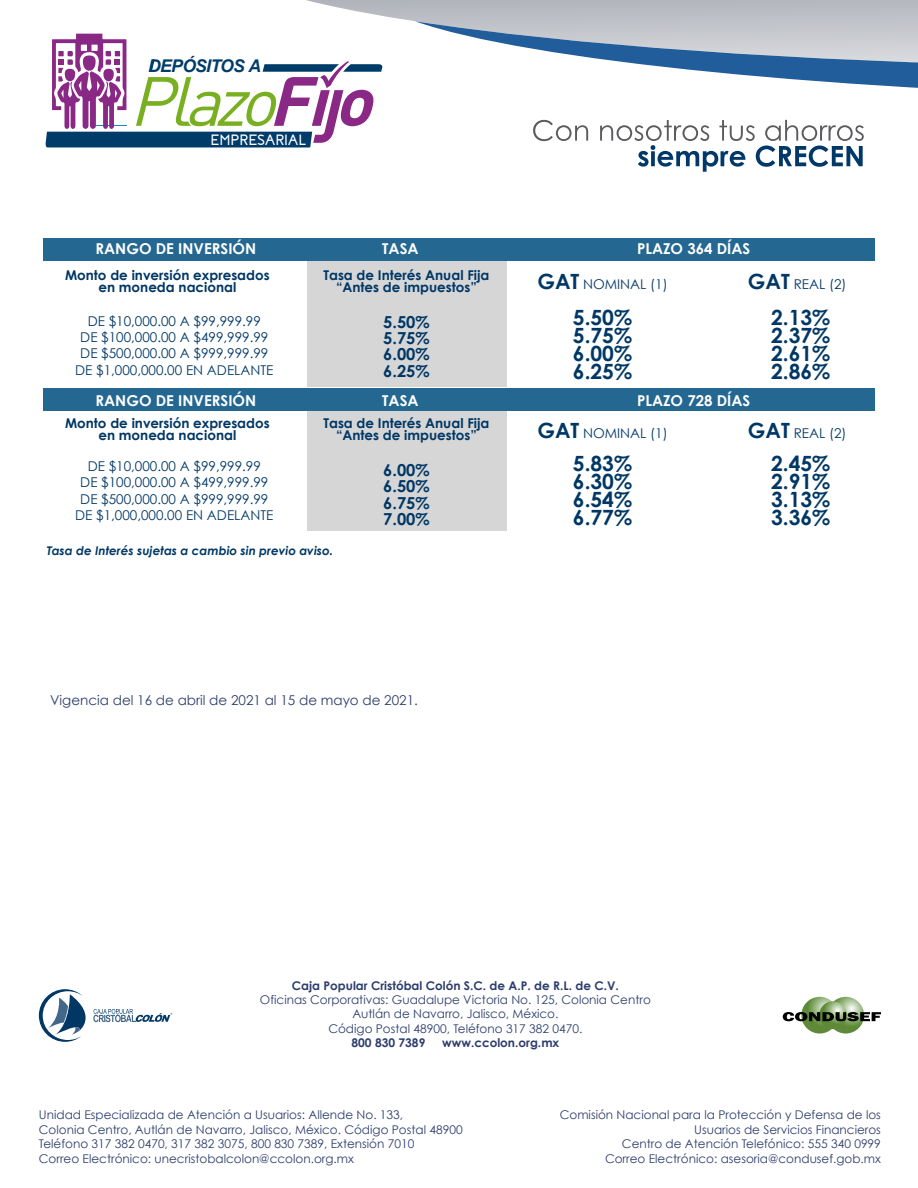
<style>
.page{position:relative;width:918px;height:1188px;background:#fff}
.page>*{position:absolute;margin:0;border:0;box-sizing:border-box;transform-origin:0 0}
.t1{font:700 21px/18px "Century Gothic";color:#003764;text-align:justify}
.t2{font:italic 700 17.55px "Arial";letter-spacing:-.035em;color:#003c6a}
.t3{font:700 16.5px/16.2px "Century Gothic";color:#003764;text-align:justify}
.t4{font:700 15px "Century Gothic";color:#fff}
.t5{font:700 15px "Coves";color:#fff}
.t6{font:13.5px/16.2px "Century Gothic";color:#003764;text-align:center}
.t7{font:700 13.5px/12px "Century Gothic";color:#003764;text-align:center}
.t8{font:13.5px "Century Gothic";color:#2d3d6c}
.t9{font:12px/14.4px "Century Gothic";color:#2d3d6c;text-align:center}
.t10{font:700 12px "Century Gothic";color:#2d3d6c}
.t11{font:italic 700 12px "Century Gothic";color:#003764}
.s1{font-weight:700;font-size:21px}
</style>
<div class="page">
<svg style="left:306px;top:0;width:109px;height:21px"></svg>
<svg style="left:415px;top:0;width:503px;height:88px"></svg>
<svg style="left:801px;top:997px;width:37px;height:37px"></svg>
<svg style="left:827px;top:997px;width:37px;height:37px"></svg>
<svg style="left:819px;top:1001px;width:28px;height:28px"></svg>
<svg style="left:783px;top:1012px;width:98px;height:9px"></svg>
<svg style="left:39px;top:989px;width:133px;height:53px"></svg>
<svg style="left:533px;top:120px;width:331px;height:52px"></svg>
<svg style="left:45px;top:34px;width:338px;height:113px"></svg>
<div style="left:308px;top:261px;width:198px;height:125px;background:#d6d6d7"></div>
<div style="left:308px;top:411px;width:198px;height:119px;background:#d6d6d7"></div>
<div style="left:43px;top:238px;width:832px;height:22px;background:#246790"></div>
<div style="left:43px;top:389px;width:832px;height:22px;background:#246790"></div>
<h2 class="t2" style="left:148px;top:54px;width:115px">DEPÓSITOS A</h2>
<p class="t5" style="left:211px;top:131px;width:97px">EMPRESARIAL</p>
<p class="t4" style="left:96px;top:237px;width:162px">RANGO DE INVERSIÓN</p>
<p class="t4" style="left:382px;top:237px;width:38px">TASA</p>
<p class="t4" style="left:637px;top:237px;width:115px">PLAZO 364 DÍAS</p>
<p class="t7" style="left:65px;top:269px;width:206px">Monto de inversión expresados en moneda nacional</p>
<p class="t6" style="left:75px;top:313px;width:200px">DE $10,000.00 A $99,999.99<br>DE $100,000.00 A $499,999.99<br>DE $500,000.00 A $999,999.99<br>DE $1,000,000.00 EN ADELANTE</p>
<p class="t7" style="left:323px;top:269px;width:168px">Tasa de Interés Anual Fija “Antes de impuestos”</p>
<p class="t6" style="left:537px;top:276px;width:132px"><span class="s1">GAT</span> NOMINAL (1)</p>
<p class="t6" style="left:748px;top:276px;width:100px"><span class="s1">GAT</span> REAL (2)</p>
<h3 class="t3" style="left:383px;top:313px;width:48px">5.50% 5.75% 6.00% 6.25%</h3>
<h1 class="t1" style="left:573px;top:307px;width:61px">5.50% 5.75% 6.00% 6.25%</h1>
<h1 class="t1" style="left:771px;top:307px;width:61px">2.13% 2.37% 2.61% 2.86%</h1>
<p class="t4" style="left:96px;top:389px;width:162px">RANGO DE INVERSIÓN</p>
<p class="t4" style="left:382px;top:389px;width:38px">TASA</p>
<p class="t4" style="left:637px;top:389px;width:115px">PLAZO 728 DÍAS</p>
<p class="t7" style="left:323px;top:417px;width:168px">Tasa de Interés Anual Fija “Antes de impuestos”</p>
<p class="t7" style="left:65px;top:417px;width:206px">Monto de inversión expresados en moneda nacional</p>
<p class="t6" style="left:75px;top:458px;width:200px">DE $10,000.00 A $99,999.99<br>DE $100,000.00 A $499,999.99<br>DE $500,000.00 A $999,999.99<br>DE $1,000,000.00 EN ADELANTE</p>
<h1 class="t1" style="left:771px;top:453px;width:61px">2.45% 2.91% 3.13% 3.36%</h1>
<p class="t6" style="left:537px;top:425px;width:132px"><span class="s1">GAT</span> NOMINAL (1)</p>
<p class="t6" style="left:748px;top:425px;width:100px"><span class="s1">GAT</span> REAL (2)</p>
<h1 class="t1" style="left:573px;top:453px;width:61px">5.83% 6.30% 6.54% 6.77%</h1>
<h3 class="t3" style="left:383px;top:461px;width:48px">6.00% 6.50% 6.75% 7.00%</h3>
<p class="t11" style="left:47px;top:543px;width:288px">Tasa de Interés sujetas a cambio sin previo aviso.</p>
<p class="t8" style="left:50px;top:692px;width:369px">Vigencia del 16 de abril de 2021 al 15 de mayo de 2021.</p>
<p class="t10" style="left:292px;top:976px;width:329px">Caja Popular Cristóbal Colón S.C. de A.P. de R.L. de C.V.</p>
<p class="t9" style="left:260px;top:992px;width:392px">Oficinas Corporativas: Guadalupe Victoria No. 125, Colonia Centro<br>Autlán de Navarro, Jalisco, México.<br>Código Postal 48900, Teléfono 317 382 0470.</p>
<p class="t10" style="left:352px;top:1034px;width:75px">800 830 7389</p>
<p class="t10" style="left:442px;top:1034px;width:119px">www.ccolon.org.mx</p>
<p class="t9" style="left:39px;top:1108px;width:425px;text-align:left">Unidad Especializada de Atención a Usuarios: Allende No. 133,<br>Colonia Centro, Autlán de Navarro, Jalisco, México. Código Postal 48900<br>Teléfono 317 382 0470, 317 382 3075, 800 830 7389, Extensión 7010<br>Correo Electrónico: unecristobalcolon@ccolon.org.mx</p>
<p class="t9" style="left:560px;top:1108px;width:323px;text-align:right">Comisión Nacional para la Protección y Defensa de los Usuarios de Servicios Financieros<br>Centro de Atención Telefónico: 555 340 0999<br>Correo Electrónico: asesoria@condusef.gob.mx</p>
</div>
